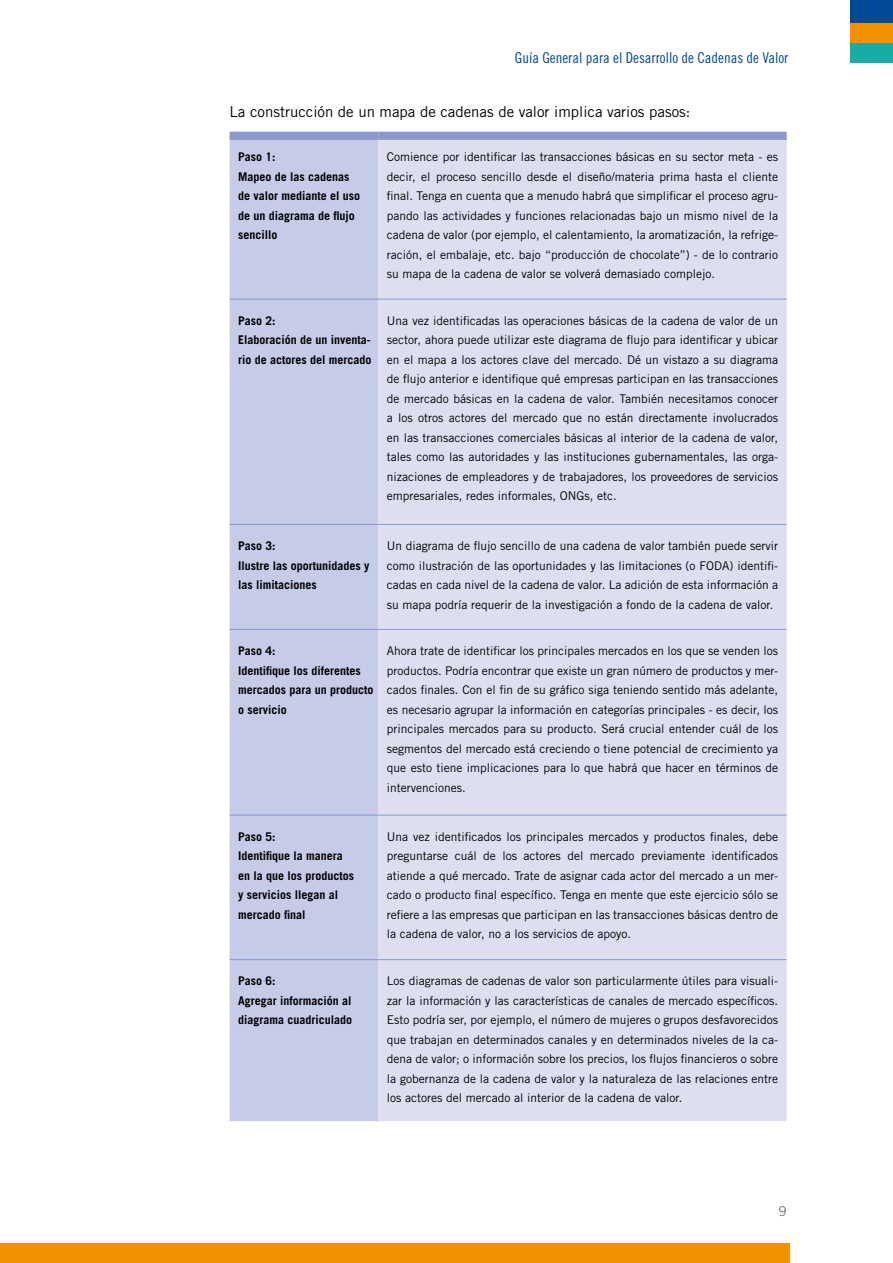
<style>
.page{position:relative;width:893px;height:1263px;background:#fff}
.page>*{position:absolute;margin:0;border:0;box-sizing:border-box;transform-origin:0 0}
.t1{font:15px "Trade Gothic LT Std";color:#000}
.t2{font:15px "Trade Gothic LT Std Cn 18";color:#004996}
.t3{font:13.5px "Trade Gothic LT Std";color:#706f6f}
.t4{font:12px/19.5px "Trade Gothic LT Std";color:#000;text-align:justify}
.t5{font:700 12px/19.5px "Trade Gothic LT Std";color:#000}
</style>
<div class="page">
<div style="left:0;top:1243px;width:790px;height:20px;background:#f39200"></div>
<div style="left:850px;top:43px;width:43px;height:20px;background:#1aaba5"></div>
<div style="left:850px;top:23px;width:43px;height:20px;background:#f39200"></div>
<div style="left:850px;top:0;width:43px;height:23px;background:#004996"></div>
<div style="left:230px;top:140px;width:148px;height:981px;background:#c6cbe7"></div>
<div style="left:378px;top:140px;width:409px;height:981px;background:#dddff1"></div>
<hr style="left:230px;top:299px;width:148px;height:1px;background:#8b99cb">
<hr style="left:230px;top:524px;width:148px;height:1px;background:#8b99cb">
<hr style="left:230px;top:629px;width:148px;height:1px;background:#8b99cb">
<hr style="left:230px;top:815px;width:148px;height:1px;background:#8b99cb">
<hr style="left:230px;top:959px;width:148px;height:1px;background:#8b99cb">
<hr style="left:378px;top:299px;width:409px;height:1px;background:#8b99cb">
<hr style="left:378px;top:524px;width:409px;height:1px;background:#8b99cb">
<hr style="left:378px;top:629px;width:409px;height:1px;background:#8b99cb">
<hr style="left:378px;top:815px;width:409px;height:1px;background:#8b99cb">
<hr style="left:378px;top:959px;width:409px;height:1px;background:#8b99cb">
<div style="left:230px;top:132px;width:148px;height:8px;background:#8b99cb"></div>
<div style="left:378px;top:132px;width:409px;height:8px;background:#8b99cb"></div>
<p class="t2" style="left:515px;top:49px;width:275px">Guía General para el Desarrollo de Cadenas de Valor</p>
<p class="t1" style="left:230px;top:103px;width:462px">La construcción de un mapa de cadenas de valor implica varios pasos:</p>
<p class="t5" style="left:238px;top:147px;width:124px">Paso 1:<br>Mapeo de las cadenas de valor mediante el uso de un diagrama de flujo sencillo</p>
<p class="t4" style="left:387px;top:147px;width:393px">Comience por identificar las transacciones básicas en su sector meta - es decir, el proceso sencillo desde el diseño/materia prima hasta el cliente final. Tenga en cuenta que a menudo habrá que simplificar el proceso agru&shy;pando las actividades y funciones relacionadas bajo un mismo nivel de la cadena de valor (por ejemplo, el calentamiento, la aromatización, la refrige&shy;ración, el embalaje, etc. bajo “producción de chocolate”) - de lo contrario su mapa de la cadena de valor se volverá demasiado complejo.</p>
<p class="t5" style="left:238px;top:311px;width:135px">Paso 2:<br>Elaboración de un inventa&shy;rio de actores del mercado</p>
<p class="t4" style="left:387px;top:311px;width:393px">Una vez identificadas las operaciones básicas de la cadena de valor de un sector, ahora puede utilizar este diagrama de flujo para identificar y ubicar en el mapa a los actores clave del mercado. Dé un vistazo a su diagrama de flujo anterior e identifique qué empresas participan en las transacciones de mercado básicas en la cadena de valor. También necesitamos conocer a los otros actores del mercado que no están directamente involucrados en las transacciones comerciales básicas al interior de la cadena de valor, tales como las autoridades y las instituciones gubernamentales, las orga&shy;nizaciones de empleadores y de trabajadores, los proveedores de servicios empresariales, redes informales, ONGs, etc.</p>
<p class="t5" style="left:238px;top:536px;width:133px">Paso 3:<br>Ilustre las oportunidades y las limitaciones</p>
<p class="t4" style="left:387px;top:536px;width:393px">Un diagrama de flujo sencillo de una cadena de valor también puede servir como ilustración de las oportunidades y las limitaciones (o FODA) identifi&shy;cadas en cada nivel de la cadena de valor. La adición de esta información a su mapa podría requerir de la investigación a fondo de la cadena de valor.</p>
<p class="t5" style="left:238px;top:641px;width:137px">Paso 4:<br>Identifique los diferentes mercados para un producto o servicio</p>
<p class="t4" style="left:387px;top:641px;width:393px">Ahora trate de identificar los principales mercados en los que se venden los productos. Podría encontrar que existe un gran número de productos y mer&shy;cados finales. Con el fin de su gráfico siga teniendo sentido más adelante, es necesario agrupar la información en categorías principales - es decir, los principales mercados para su producto. Será crucial entender cuál de los segmentos del mercado está creciendo o tiene potencial de crecimiento ya que esto tiene implicaciones para lo que habrá que hacer en términos de intervenciones.</p>
<p class="t5" style="left:238px;top:826px;width:118px">Paso 5:<br>Identifique la manera en la que los productos y servicios llegan al mercado final</p>
<p class="t4" style="left:387px;top:826px;width:393px">Una vez identificados los principales mercados y productos finales, debe preguntarse cuál de los actores del mercado previamente identificados atiende a qué mercado. Trate de asignar cada actor del mercado a un mer&shy;cado o producto final específico. Tenga en mente que este ejercicio sólo se refiere a las empresas que participan en las transacciones básicas dentro de la cadena de valor, no a los servicios de apoyo.</p>
<p class="t5" style="left:238px;top:971px;width:115px">Paso 6:<br>Agregar información al diagrama cuadriculado</p>
<p class="t4" style="left:387px;top:971px;width:393px">Los diagramas de cadenas de valor son particularmente útiles para visuali&shy;zar la información y las características de canales de mercado específicos.<br>Esto podría ser, por ejemplo, el número de mujeres o grupos desfavorecidos que trabajan en determinados canales y en determinados niveles de la ca&shy;dena de valor; o información sobre los precios, los flujos financieros o sobre la gobernanza de la cadena de valor y la naturaleza de las relaciones entre los actores del mercado al interior de la cadena de valor.</p>
<p class="t3" style="left:778px;top:1202px;width:10px">9</p>
</div>
